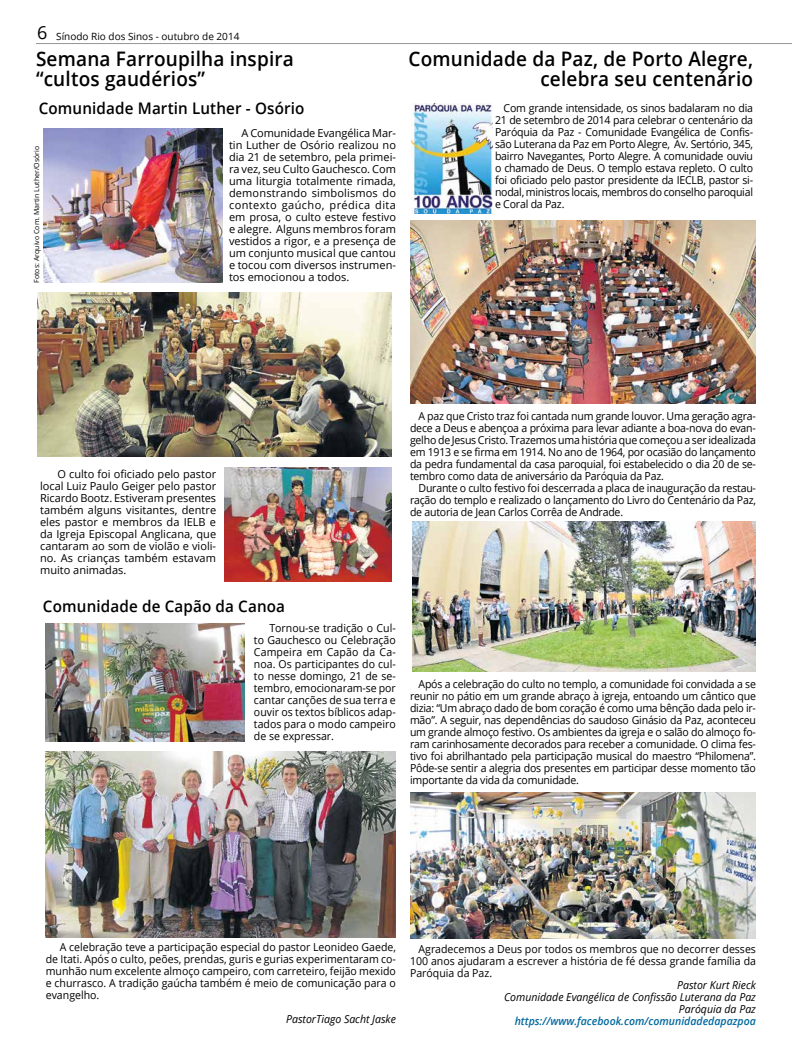
<style>
.page{position:relative;width:792px;height:1063px;background:#fff}
.page>*{position:absolute;margin:0;border:0;box-sizing:border-box;transform-origin:0 0}
.t1{font:600 20px/20px "Open Sans";letter-spacing:.01em;color:#000;scale:.95 1}
.t2{font:600 16px "Open Sans";letter-spacing:.01em;color:#000;scale:.95 1}
.t3{font:11px/12px "Open Sans";color:#000;text-align:justify;scale:.96 1}
.t4{font:11px/12px "Open Sans";color:#000;text-align:justify}
.t5{font:italic 11px/12px "Open Sans";color:#000;text-align:right;scale:.96 1}
.t6{font:italic 600 11px "Open Sans";color:#00689e;scale:.96 1}
.t7{font:10px "Open Sans";color:#000}
.t8{font:7px "Open Sans";color:#000}
.s1{font-size:18px}
</style>
<div class="page">
<hr style="left:36px;top:43px;width:756px;height:1px;background:#939598">
<img style="left:43px;top:128px;width:179px;height:154px">
<img style="left:410px;top:220px;width:346px;height:184px">
<img style="left:37px;top:293px;width:354px;height:163px">
<img style="left:224px;top:467px;width:168px;height:115px">
<img style="left:46px;top:623px;width:198px;height:118px">
<img style="left:46px;top:751px;width:350px;height:187px">
<img style="left:411px;top:103px;width:82px;height:110px">
<img style="left:412px;top:522px;width:344px;height:149px">
<img style="left:410px;top:792px;width:346px;height:146px">
<p class="t7" style="left:37px;top:29px;width:204px"><span class="s1">6</span> Sínodo Rio dos Sinos - outubro de 2014</p>
<h1 class="t1" style="left:36px;top:48px;width:273px">Semana Farroupilha inspira “cultos gaudérios”</h1>
<h2 class="t2" style="left:39px;top:98px;width:281px">Comunidade Martin Luther - Osório</h2>
<p class="t4" style="left:229px;top:126px;width:169px;text-indent:12px">A Comunidade Evangélica Mar&shy;tin Luther de Osório realizou no dia 21 de setembro, pela primei&shy;ra vez, seu Culto Gauchesco. Com uma liturgia totalmente rimada, demonstrando simbolismos do contexto gaúcho, prédica dita em prosa, o culto esteve festivo e alegre. Alguns membros foram vestidos a rigor, e a presença de um conjunto musical que cantou e tocou com diversos instrumen&shy;tos emocionou a todos.</p>
<p class="t8" style="left:32px;top:283px;width:138px;rotate:-90deg">Fotos: Arquivo Com. Martin Luther/Osório</p>
<h1 class="t1" style="left:408px;top:48px;width:364px;text-align:right">Comunidade da Paz, de Porto Alegre, celebra seu centenário</h1>
<p class="t3" style="left:495px;top:102px;width:270px;text-indent:9px">Com grande intensidade, os sinos badalaram no dia 21 de setembro de 2014 para celebrar o centenário da Paróquia da Paz - Comunidade Evangélica de Confis&shy;são Luterana da Paz em Porto Alegre, Av. Sertório, 345, bairro Navegantes, Porto Alegre. A comunidade ouviu o chamado de Deus. O templo estava repleto. O culto foi oficiado pelo pastor presidente da IECLB, pastor si&shy;nodal, ministros locais, membros do conselho paroquial e Coral da Paz.</p>
<p class="t4" style="left:40px;top:468px;width:178px;text-indent:17px">O culto foi oficiado pelo pastor local Luiz Paulo Geiger pelo pastor Ricardo Bootz. Estiveram presentes também alguns visitantes, dentre eles pastor e membros da IELB e da Igreja Episcopal Anglicana, que cantaram ao som de violão e violi&shy;no. As crianças também estavam muito animadas.</p>
<h2 class="t2" style="left:43px;top:596px;width:256px">Comunidade de Capão da Canoa</h2>
<p class="t3" style="left:254px;top:621px;width:149px;text-indent:15px">Tornou-se tradição o Cul&shy;to Gauchesco ou Celebração Campeira em Capão da Ca&shy;noa. Os participantes do cul&shy;to nesse domingo, 21 de se&shy;tembro, emocionaram-se por cantar canções de sua terra e ouvir os textos bíblicos adap&shy;tados para o modo campeiro de se expressar.</p>
<p class="t3" style="left:410px;top:410px;width:362px;text-indent:9px">A paz que Cristo traz foi cantada num grande louvor. Uma geração agra&shy;dece a Deus e abençoa a próxima para levar adiante a boa-nova do evan&shy;gelho de Jesus Cristo. Trazemos uma história que começou a ser idealizada em 1913 e se firma em 1914. No ano de 1964, por ocasião do lançamento da pedra fundamental da casa paroquial, foi estabelecido o dia 20 de se&shy;tembro como data de aniversário da Paróquia da Paz.</p>
<p class="t3" style="left:410px;top:482px;width:362px;text-indent:9px">Durante o culto festivo foi descerrada a placa de inauguração da restau&shy;ração do templo e realizado o lançamento do Livro do Centenário da Paz, de autoria de Jean Carlos Corrêa de Andrade.</p>
<p class="t3" style="left:410px;top:678px;width:362px;text-indent:9px">Após a celebração do culto no templo, a comunidade foi convidada a se reunir no pátio em um grande abraço à igreja, entoando um cântico que dizia: “Um abraço dado de bom coração é como uma bênção dada pelo ir&shy;mão”. A seguir, nas dependências do saudoso Ginásio da Paz, aconteceu um grande almoço festivo. Os ambientes da igreja e o salão do almoço fo&shy;ram carinhosamente decorados para receber a comunidade. O clima fes&shy;tivo foi abrilhantado pela participação musical do maestro “Philomena”.<br>Pôde-se sentir a alegria dos presentes em participar desse momento tão importante da vida da comunidade.</p>
<p class="t3" style="left:46px;top:941px;width:366px;text-indent:14px">A celebração teve a participação especial do pastor Leonideo Gaede, de Itati. Após o culto, peões, prendas, guris e gurias experimentaram co&shy;munhão num excelente almoço campeiro, com carreteiro, feijão mexido e churrasco. A tradição gaúcha também é meio de comunicação para o evangelho.</p>
<p class="t5" style="left:286px;top:1013px;width:116px">PastorTiago Sacht Jaske</p>
<p class="t3" style="left:410px;top:942px;width:362px;text-indent:9px">Agradecemos a Deus por todos os membros que no decorrer desses 100 anos ajudaram a escrever a história de fé dessa grande família da Paróquia da Paz.</p>
<p class="t5" style="left:504px;top:978px;width:264px">Pastor Kurt Rieck<br>Comunidade Evangélica de Confissão Luterana da Paz<br>Paróquia da Paz</p>
<p class="t6" style="left:515px;top:1013px;width:253px">https://www.facebook.com/comunidadedapazpoa</p>
</div>
